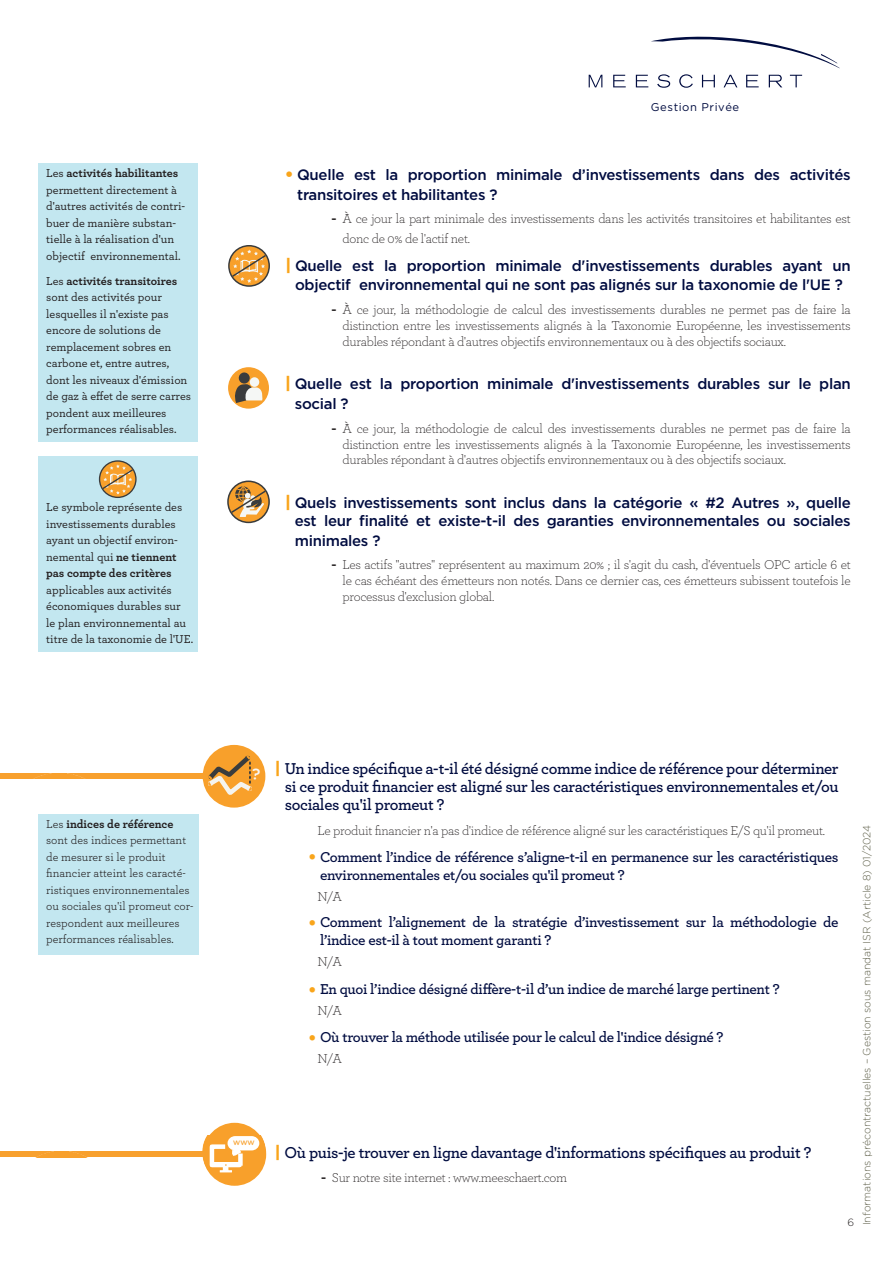
<style>
.page{position:relative;width:893px;height:1263px;background:#fff}
.page>*{position:absolute;margin:0;border:0;box-sizing:border-box;transform-origin:0 0}
.t1{font:600 16.5px/18px "Archer Pro";letter-spacing:-.02em;color:#000c40;text-align:justify}
.t2{font:500 15px/19.5px "Gotham";letter-spacing:-.02em;color:#000c40}
.t3{font:600 15px/18px "Archer Pro";letter-spacing:-.02em;color:#000c40}
.t4{font:300 13.5px/15.8px "Archer Pro";letter-spacing:-.02em;color:#231f20;text-align:justify}
.t5{font:500 12px/16.5px "Archer Pro";color:#231f20}
.t6{font:12px/16.5px "Archer Pro";color:#231f20}
.t7{font:11.25px "Gotham";letter-spacing:.05em;color:#000c40}
.t8{font:300 10.5px "Gotham HTF";color:#60614b}
.t9{font:300 10.5px "Gotham HTF";color:#231f20}
.t10{font:500 6.45px "Gotham Rounded";color:#f8a02b}
.s1{font-weight:700}
.s2{font-family:"Gotham HTF";font-weight:900;font-size:16.5px;color:#f9a51b}
.s3{font-family:"Gotham HTF";font-weight:900;color:#f9a51b}
.s4{font-weight:300;font-size:10.5px;color:#f9a51b}
</style>
<div class="page">
<svg style="left:589px;top:75px;width:13px;height:12px"></svg>
<svg style="left:613px;top:75px;width:13px;height:12px"></svg>
<svg style="left:636px;top:75px;width:12px;height:12px"></svg>
<svg style="left:657px;top:74px;width:13px;height:14px"></svg>
<svg style="left:679px;top:74px;width:14px;height:14px"></svg>
<svg style="left:702px;top:75px;width:13px;height:12px"></svg>
<svg style="left:724px;top:75px;width:13px;height:12px"></svg>
<svg style="left:746px;top:75px;width:13px;height:12px"></svg>
<svg style="left:769px;top:75px;width:13px;height:12px"></svg>
<svg style="left:790px;top:75px;width:12px;height:12px"></svg>
<svg style="left:651px;top:37px;width:189px;height:31px"></svg>
<div style="left:38px;top:456px;width:160px;height:196px;background:#c3e7f0"></div>
<svg style="left:100px;top:461px;width:36px;height:36px"></svg>
<div style="left:99px;top:460px;width:38px;height:38px;border:1px solid #3a3c3d;border-radius:50%"></div>
<svg style="left:103px;top:464px;width:30px;height:30px"></svg>
<div style="left:228px;top:367px;width:41px;height:42px;background:#f8a02b;border-radius:50%"></div>
<div style="left:239px;top:372px;width:11px;height:12px;background:#3a3c3d;border-radius:50%"></div>
<svg style="left:234px;top:384px;width:30px;height:19px"></svg>
<div style="left:250px;top:377px;width:9px;height:10px;background:#f5f7f5;border-radius:50%"></div>
<svg style="left:229px;top:246px;width:40px;height:40px"></svg>
<div style="left:228px;top:245px;width:42px;height:42px;border:1px solid #3a3c3d;border-radius:50%"></div>
<svg style="left:232px;top:250px;width:34px;height:33px"></svg>
<svg style="left:228px;top:481px;width:41px;height:41px"></svg>
<div style="left:227px;top:480px;width:43px;height:43px;border:2px solid #3a3c3d;border-radius:50%"></div>
<svg style="left:231px;top:486px;width:35px;height:31px"></svg>
<div style="left:38px;top:163px;width:160px;height:279px;background:#c3e7f0"></div>
<div style="left:38px;top:814px;width:161px;height:141px;background:#c3e7f0"></div>
<div style="left:0;top:773px;width:203px;height:5px;background:#f8a02d"></div>
<img style="left:35px;top:773px;width:48px;height:5px">
<img style="left:203px;top:1136px;width:62px;height:34px">
<div style="left:0;top:1152px;width:205px;height:5px;background:#f8a02d"></div>
<img style="left:37px;top:1152px;width:49px;height:5px">
<div style="left:203px;top:1123px;width:63px;height:63px;background:#f8a02b;border-radius:50%"></div>
<svg style="left:207px;top:1134px;width:55px;height:52px"></svg>
<div style="left:203px;top:745px;width:62px;height:63px;background:#f8a02b;border-radius:50%"></div>
<svg style="left:204px;top:751px;width:56px;height:48px"></svg>
<p class="t5" style="left:46px;top:164px;width:140px">Les <span class="s1">activités habilitantes </span>permettent directement à d'autres activités de contri&shy;buer de manière substan&shy;tielle à la réalisation d'un objectif environnemental.</p>
<p class="t5" style="left:46px;top:272px;width:146px">Les <span class="s1">activités transitoires </span>sont des activités pour lesquelles il n'existe pas encore de solutions de remplacement sobres en carbone et, entre autres, dont les niveaux d'émission de gaz à effet de serre carres pondent aux meilleures performances réalisables.</p>
<p class="t5" style="left:46px;top:499px;width:138px">Le symbole représente des investissements durables ayant un objectif environ&shy;nemental qui <span class="s1">ne tiennent pas compte des critères</span></p>
<p class="t5" style="left:46px;top:581px;width:148px">applicables aux activités économiques durables sur<br>le plan environnemental au titre de la taxonomie de l'UE.</p>
<p class="t7" style="left:651px;top:101px;width:90px">Gestion Privée</p>
<p class="t2" style="left:297px;top:165px;width:555px;text-indent:-12px"><span class="s2">•</span> Quelle est la proportion minimale d’investissements dans des activités transitoires et habilitantes ?</p>
<p class="t4" style="left:343px;top:209px;width:510px;line-height:19.5px;text-indent:-11px"><span class="s1">-</span> À ce jour la part minimale des investissements dans les activités transitoires et habilitantes est donc de 0% de l'actif net.</p>
<p class="t2" style="left:285px;top:256px;width:567px;text-align:center"><span class="s2">|</span> Quelle est la proportion minimale d'investissements durables ayant un objectif environnemental qui ne sont pas alignés sur la taxonomie de l'UE ?</p>
<p class="t4" style="left:343px;top:301px;width:510px;text-indent:-11px"><span class="s1">-</span> À ce jour, la méthodologie de calcul des investissements durables ne permet pas de faire la distinction entre les investissements alignés à la Taxonomie Européenne, les investissements durables répondant à d'autres objectifs environnementaux ou à des objectifs sociaux.</p>
<p class="t2" style="left:295px;top:374px;width:557px;text-indent:-10px"><span class="s2">|</span> Quelle est la proportion minimale d'investissements durables sur le plan social ?</p>
<p class="t4" style="left:343px;top:420px;width:510px;text-indent:-11px"><span class="s1">-</span> À ce jour, la méthodologie de calcul des investissements durables ne permet pas de faire la distinction entre les investissements alignés à la Taxonomie Européenne, les investissements durables répondant à d'autres objectifs environnementaux ou à des objectifs sociaux.</p>
<p class="t2" style="left:285px;top:493px;width:567px;line-height:18px;text-align:right"><span class="s2">|</span> Quels investissements sont inclus dans la catégorie « #2 Autres », quelle est leur finalité et existe-t-il des garanties environnementales ou sociales</p>
<p class="t2" style="left:295px;top:530px;width:87px">minimales ?</p>
<p class="t4" style="left:343px;top:556px;width:510px;text-indent:-11px"><span class="s1">-</span> Les actifs "autres" représentent au maximum 20% ; il s'agit du cash, d'éventuels OPC article 6 et le cas échéant des émetteurs non notés. Dans ce dernier cas, ces émetteurs subissent toutefois le processus d'exclusion global.</p>
<p class="t6" style="left:46px;top:815px;width:149px">Les <span class="s1">indices de référence </span>sont des indices permettant de mesurer si le produit financier atteint les caracté&shy;ristiques environnementales ou sociales qu'il promeut cor&shy;respondent aux meilleures performances réalisables.</p>
<p class="t10" style="left:233px;top:1138px;width:23px">WWW</p>
<p class="t1" style="left:285px;top:758px;width:555px;text-indent:-10px"><span class="s3">|</span> Un indice spécifique a-t-il été désigné comme indice de référence pour déterminer si ce produit financier est aligné sur les caractéristiques environnementales et/ou sociales qu'il promeut ?</p>
<p class="t4" style="left:317px;top:822px;width:509px">Le produit financier n'a pas d'indice de référence aligné sur les caractéristiques E/S qu'il promeut.</p>
<p class="t3" style="left:320px;top:847px;width:520px;text-indent:-11px"><span class="s4">•</span> Comment l’indice de référence s’aligne-t-il en permanence sur les caractéristiques environnementales et/ou sociales qu'il promeut ?</p>
<p class="t4" style="left:317px;top:888px;width:26px">N/A</p>
<p class="t3" style="left:320px;top:912px;width:520px;text-indent:-11px"><span class="s4">•</span> Comment l’alignement de la stratégie d’investissement sur la méthodologie de l’indice est-il à tout moment garanti ?</p>
<p class="t4" style="left:317px;top:953px;width:26px">N/A</p>
<p class="t3" style="left:309px;top:979px;width:472px"><span class="s4">•</span> En quoi l’indice désigné diffère-t-il d’un indice de marché large pertinent ?</p>
<p class="t4" style="left:317px;top:1002px;width:26px">N/A</p>
<p class="t3" style="left:309px;top:1027px;width:416px"><span class="s4">•</span> Où trouver la méthode utilisée pour le calcul de l'indice désigné ?</p>
<p class="t4" style="left:317px;top:1050px;width:26px">N/A</p>
<p class="t1" style="left:275px;top:1143px;width:538px"><span class="s3">|</span> Où puis-je trouver en ligne davantage d'informations spécifiques au produit ?</p>
<p class="t4" style="left:321px;top:1169px;width:247px"><span class="s1">-</span> Sur notre site internet : www.meeschaert.com</p>
<p class="t9" style="left:848px;top:1216px;width:8px">6</p>
<p class="t8" style="left:861px;top:1225px;width:402px;rotate:-90deg">Informations précontractuelles – Gestion sous mandat ISR (Article 8) 01/2024</p>
</div>
